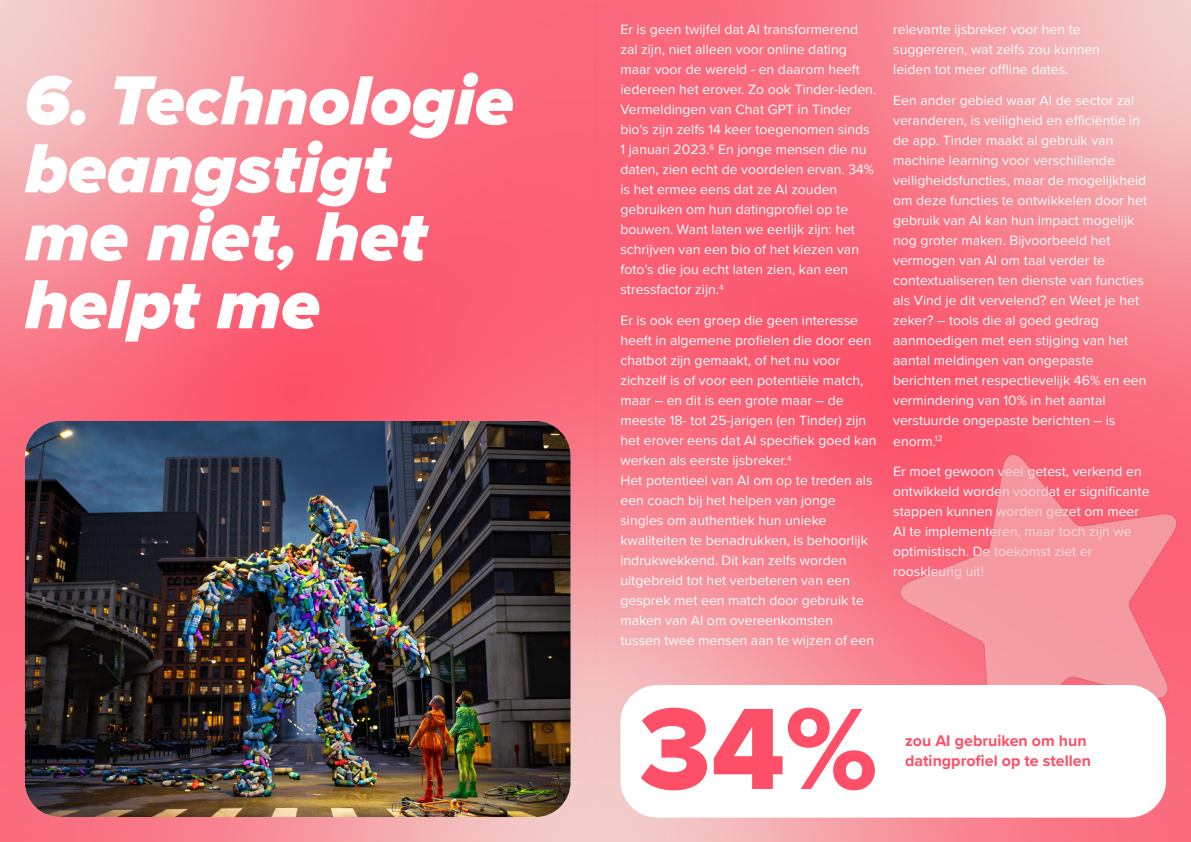
<style>
.page{position:relative;width:1191px;height:842px;background:#fff}
.page>*{position:absolute;margin:0;border:0;box-sizing:border-box;transform-origin:0 0}
.t1{font:120px "Proxima Nova Extrabld";color:#fd5068}
.t2{font:italic 900 72px/68px "Proxima Nova";color:#fff}
.t3{font:700 16px "Proxima Nova";color:#fd5068}
.t4{font:14px/20px "Proxima Nova";color:#fff}
</style>
<div class="page">
<img style="left:0;top:0;width:1191px;height:842px">
<img style="left:25px;top:421px;width:545px;height:396px">
<img style="left:772px;top:315px;width:419px;height:527px">
<div style="left:620px;top:685px;width:546px;height:132px;background:#fff;border-radius:37px"></div>
<h2 class="t2" style="left:25px;top:69px;width:490px">6. Technologie beangstigt<br>me niet, het helpt me</h2>
<p class="t4" style="left:620px;top:19px;width:257px">Er is geen twijfel dat AI transformerend zal zijn, niet alleen voor online dating maar voor de wereld - en daarom heeft iedereen het erover. Zo ook Tinder-leden.<br>Vermeldingen van Chat GPT in Tinder bio’s zijn zelfs 14 keer toegenomen sinds 1 januari 2023.<sup>6</sup> En jonge mensen die nu daten, zien echt de voordelen ervan. 34% is het ermee eens dat ze AI zouden gebruiken om hun datingprofiel op te bouwen. Want laten we eerlijk zijn: het schrijven van een bio of het kiezen van foto’s die jou echt laten zien, kan een stressfactor zijn.<sup>4</sup></p>
<p class="t4" style="left:620px;top:310px;width:257px">Er is ook een groep die geen interesse heeft in algemene profielen die door een chatbot zijn gemaakt, of het nu voor zichzelf is of voor een potentiële match, maar – en dit is een grote maar – de meeste 18- tot 25-jarigen (en Tinder) zijn het erover eens dat AI specifiek goed kan werken als eerste ijsbreker.<sup>4<br></sup>Het potentieel van AI om op te treden als een coach bij het helpen van jonge singles om authentiek hun unieke kwaliteiten te benadrukken, is behoorlijk indrukwekkend. Dit kan zelfs worden uitgebreid tot het verbeteren van een gesprek met een match door gebruik te maken van AI om overeenkomsten tussen twee mensen aan te wijzen of een</p>
<p class="t4" style="left:893px;top:19px;width:208px">relevante ijsbreker voor hen te suggereren, wat zelfs zou kunnen leiden tot meer offline dates.</p>
<p class="t4" style="left:893px;top:90px;width:255px">Een ander gebied waar AI de sector zal veranderen, is veiligheid en efficiëntie in de app. Tinder maakt al gebruik van machine learning voor verschillende veiligheidsfuncties, maar de mogelijkheid om deze functies te ontwikkelen door het gebruik van AI kan hun impact mogelijk nog groter maken. Bijvoorbeeld het vermogen van AI om taal verder te contextualiseren ten dienste van functies als Vind je dit vervelend? en Weet je het zeker? – tools die al goed gedrag aanmoedigen met een stijging van het aantal meldingen van ongepaste berichten met respectievelijk 46% en een vermindering van 10% in het aantal verstuurde ongepaste berichten – is enorm.<sup>12</sup></p>
<p class="t4" style="left:893px;top:461px;width:258px">Er moet gewoon veel getest, verkend en ontwikkeld worden voordat er significante stappen kunnen worden gezet om meer AI te implementeren, maar toch zijn we optimistisch. De toekomst ziet er rooskleurig uit!</p>
<h1 class="t1" style="left:639px;top:694px;width:240px">34%</h1>
<p class="t3" style="left:905px;top:729px;width:183px">zou AI gebruiken om hun</p>
<p class="t3" style="left:905px;top:749px;width:187px">datingprofiel op te stellen</p>
</div>
